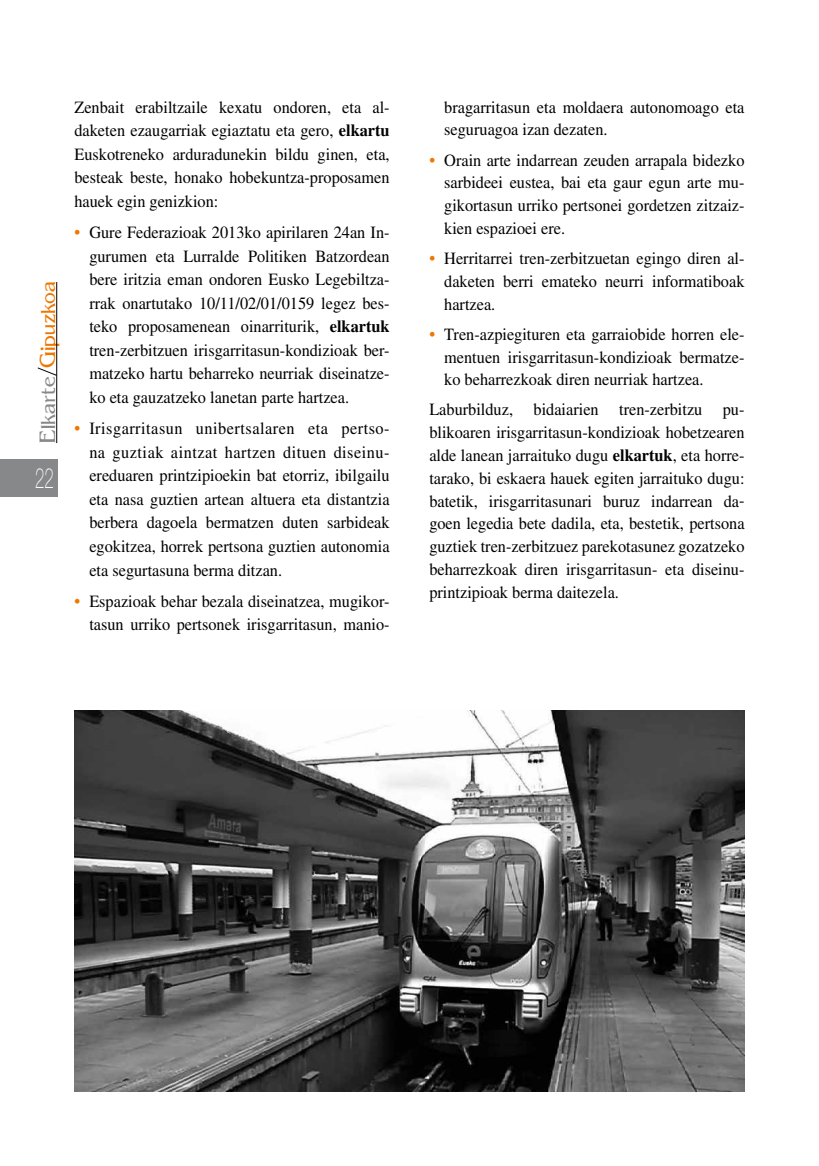
<style>
.page{position:relative;width:819px;height:1166px;background:#fff}
.page>*{position:absolute;margin:0;border:0;box-sizing:border-box;transform-origin:0 0}
.t1{font:100 28px "Helvetica Neue";color:#fff;scale:.6 1}
.t2{font:21px "Azote S Si";color:#e70}
.t3{font:17.15px/23.6px "Times";color:#000;text-align:justify;scale:.95 1}
.s1{color:#87888a}
.s2{color:#000}
.s3{font-weight:700}
.s4{font-weight:700;color:#e70}
</style>
<div class="page">
<hr style="left:56px;top:282px;width:1px;height:161px;background:#000">
<div style="left:0;top:459px;width:58px;height:37px;background:#87888a"></div>
<img style="left:74px;top:710px;width:670px;height:381px">
<p class="t2" style="left:37px;top:443px;width:163px;rotate:-90deg"><span class="s1">Elkarte</span><span class="s2">/</span>Gipuzkoa</p>
<h1 class="t1" style="left:35px;top:462px;width:33px">22</h1>
<p class="t3" style="left:74px;top:95px;width:333px">Zenbait erabiltzaile kexatu ondoren, eta al&shy;daketen ezaugarriak egiaztatu eta gero, <span class="s3">elkartu </span>Euskotreneko arduradunekin bildu ginen, eta, besteak beste, honako hobekuntza-proposamen hauek egin genizkion:</p>
<p class="t3" style="left:89px;top:220px;width:317px;text-indent:-15px"><span class="s4">•</span> Gure Federazioak 2013ko apirilaren 24an In&shy;gurumen eta Lurralde Politiken Batzordean bere iritzia eman ondoren Eusko Legebiltza&shy;rrak onartutako 10/11/02/01/0159 legez bes&shy;teko proposamenean oinarriturik, <span class="s3">elkartuk </span>tren-zerbitzuen irisgarritasun-kondizioak ber&shy;matzeko hartu beharreko neurriak diseinatze&shy;ko eta gauzatzeko lanetan parte hartzea.</p>
<p class="t3" style="left:89px;top:416px;width:317px;text-indent:-15px"><span class="s4">•</span> Irisgarritasun unibertsalaren eta pertso&shy;na guztiak aintzat hartzen dituen diseinu&shy;ereduaren printzipioekin bat etorriz, ibilgailu eta nasa guztien artean altuera eta distantzia berbera dagoela bermatzen duten sarbideak egokitzea, horrek pertsona guztien autonomia eta segurtasuna berma ditzan.</p>
<p class="t3" style="left:74px;top:589px;width:333px;text-align:right"><span class="s4">•</span> Espazioak behar bezala diseinatzea, mugikor&shy;tasun urriko pertsonek irisgarritasun, manio-</p>
<p class="t3" style="left:444px;top:95px;width:317px;line-height:22.8px">bragarritasun eta moldaera autonomoago eta seguruagoa izan dezaten.</p>
<p class="t3" style="left:444px;top:148px;width:317px;line-height:22.8px;text-indent:-15px"><span class="s4">•</span> Orain arte indarrean zeuden arrapala bidezko sarbideei eustea, bai eta gaur egun arte mu&shy;gikortasun urriko pertsonei gordetzen zitzaiz&shy;kien espazioei ere.</p>
<p class="t3" style="left:444px;top:247px;width:317px;line-height:22.8px;text-indent:-15px"><span class="s4">•</span> Herritarrei tren-zerbitzuetan egingo diren al&shy;daketen berri emateko neurri informatiboak hartzea.</p>
<p class="t3" style="left:444px;top:322px;width:317px;line-height:22.8px;text-indent:-15px"><span class="s4">•</span> Tren-azpiegituren eta garraiobide horren ele&shy;mentuen irisgarritasun-kondizioak bermatze&shy;ko beharrezkoak diren neurriak hartzea.</p>
<p class="t3" style="left:429px;top:398px;width:333px;line-height:22.8px">Laburbilduz, bidaiarien tren-zerbitzu pu&shy;blikoaren irisgarritasun-kondizioak hobetzearen alde lanean jarraituko dugu <span class="s3">elkartuk</span>, eta horre&shy;tarako, bi eskaera hauek egiten jarraituko dugu: batetik, irisgarritasunari buruz indarrean da&shy;goen legedia bete dadila, eta, bestetik, pertsona guztiek tren-zerbitzuez parekotasunez gozatzeko beharrezkoak diren irisgarritasun- eta diseinu&shy;printzipioak berma daitezela.</p>
</div>
